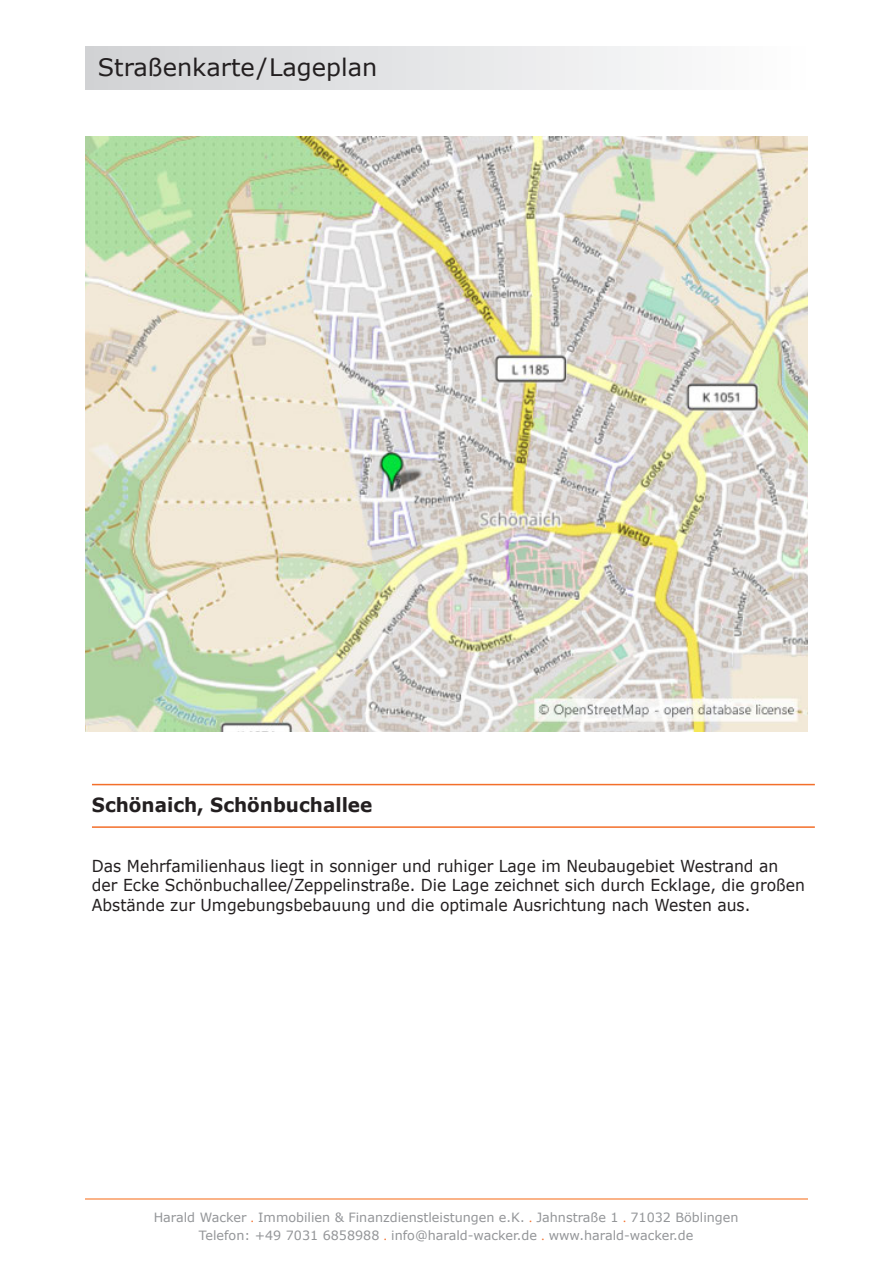
<style>
.page{position:relative;width:893px;height:1263px;background:#fff}
.page>*{position:absolute;margin:0;border:0;box-sizing:border-box;transform-origin:0 0}
.t1{font:24px "Verdana";color:#231f20}
.t2{font:700 19.5px "Verdana";color:#231f20;scale:.94 1}
.t3{font:16.5px/19.8px "Verdana";color:#231f20;scale:.94 1}
.t4{font:12.75px/18px "Verdana";color:#939598;text-align:center}
.s1{font-family:"Koz Go Pr 6 N";color:#f36f2a}
</style>
<div class="page">
<img style="left:85px;top:136px;width:723px;height:595px">
<div style="left:85px;top:47px;width:723px;height:42px;background:linear-gradient(to right,#d0d1d4,#fefefe)"></div>
<hr style="left:85px;top:1198px;width:723px;height:2px;background:#fab388">
<hr style="left:92px;top:826px;width:723px;height:2px;background:#f36f2a">
<hr style="left:92px;top:784px;width:723px;height:1px;background:#f36f2a">
<h1 class="t1" style="left:98px;top:52px;width:281px">Straßenkarte/Lageplan</h1>
<p class="t2" style="left:92px;top:792px;width:300px">Schönaich, Schönbuchallee</p>
<p class="t3" style="left:92px;top:856px;width:760px">Das Mehrfamilienhaus liegt in sonniger und ruhiger Lage im Neubaugebiet Westrand an der Ecke Schönbuchallee/Zeppelinstraße. Die Lage zeichnet sich durch Ecklage, die großen<br>Abstände zur Umgebungsbebauung und die optimale Ausrichtung nach Westen aus.</p>
<p class="t4" style="left:154px;top:1209px;width:586px">Harald Wacker <span class="s1">.</span> Immobilien &amp; Finanzdienstleistungen e.K. <span class="s1">.</span> Jahnstraße 1 <span class="s1">.</span> 71032 Böblingen<br>Telefon: +49 7031 6858988 <span class="s1">.</span> info@harald-wacker.de <span class="s1">.</span> www.harald-wacker.de</p>
</div>
